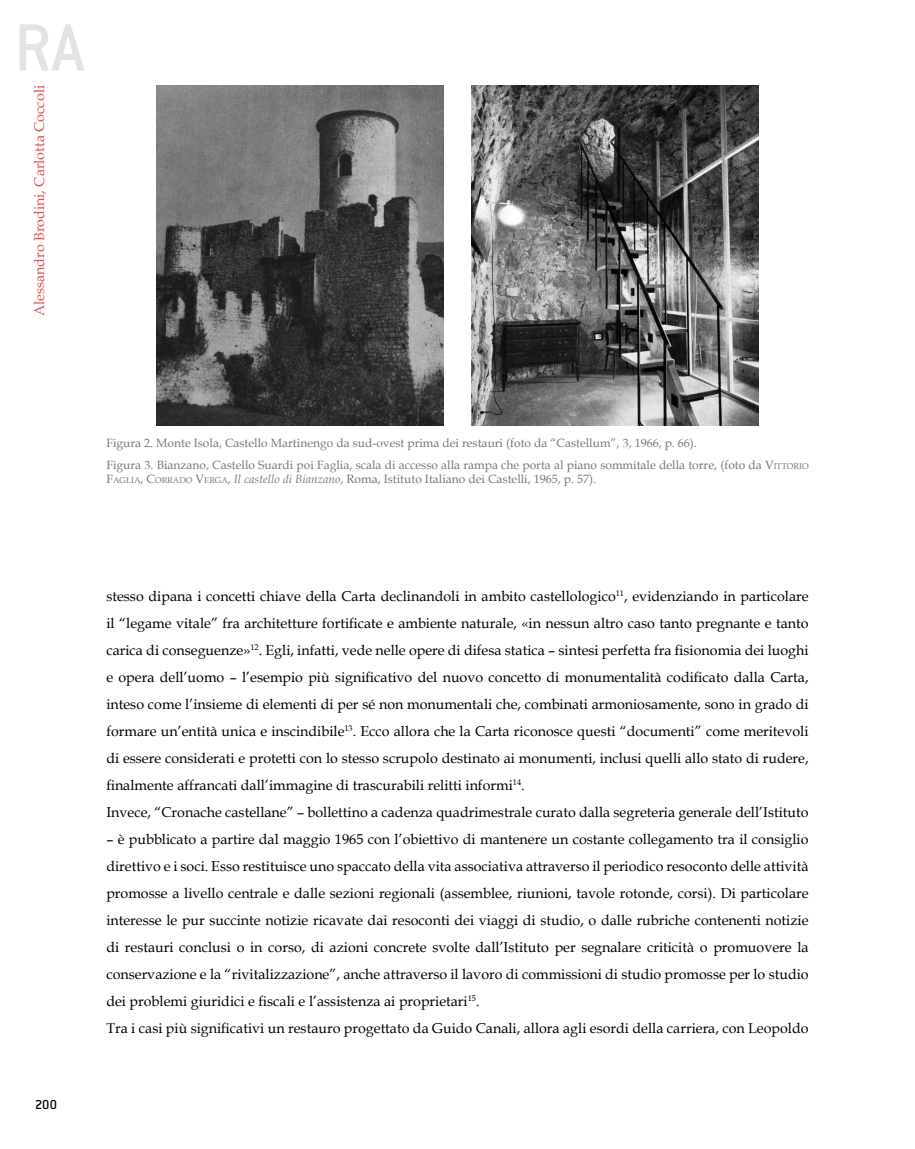
<style>
.page{position:relative;width:915px;height:1149px;background:#fff}
.page>*{position:absolute;margin:0;border:0;box-sizing:border-box;transform-origin:0 0}
.t1{font:500 73.35px "Conduit ITC";color:#e3e3e3}
.t2{font:14.25px/27px "Book Antiqua";color:#000}
.t3{font:14.25px "Book Antiqua";color:#df5058}
.t4{font:500 14.25px "Conduit ITC";color:#000}
.t5{font:12px/21.5px "Book Antiqua";color:#787878}
.s1{font-style:inherit}
.s2{font-size:8.4px}
.s3{font-style:italic}
</style>
<div class="page">
<img style="left:471px;top:85px;width:286px;height:340px">
<img style="left:157px;top:85px;width:286px;height:340px">
<h1 class="t1" style="left:14px;top:3px;width:72px">RA</h1>
<p class="t3" style="left:30px;top:316px;width:233px;rotate:-90deg">Alessandro Brodini, Carlotta Coccoli</p>
<p class="t4" style="left:35px;top:1095px;width:23px">200</p>
<p class="t5" style="left:106px;top:432px;width:703px">Figura 2. Monte Isola, Castello Martinengo da sud-ovest prima dei restauri (foto da “Castellum”, 3, 1966, p. 66).<br>Figura 3. Bianzano, Castello Suardi poi Faglia, scala di accesso alla rampa che porta al piano sommitale della torre, (foto da <span class="s1">V</span><span class="s2">ITTORIO</span></p>
<p class="t5" style="left:106px;top:467px;width:491px"><span class="s1">F</span><span class="s2">AGLIA</span>, <span class="s1">C</span><span class="s2">ORRADO</span> <span class="s1">V</span><span class="s2">ERGA</span>, <span class="s3">Il castello di Bianzano</span>, Roma, Istituto Italiano dei Castelli, 1965, p. 57).</p>
<p class="t2" style="left:106px;top:582px;width:703px">stesso dipana i concetti chiave della Carta declinandoli in ambito castellologico<sup>11</sup>, evidenziando in particolare il “legame vitale” fra architetture fortificate e ambiente naturale, «in nessun altro caso tanto pregnante e tanto carica di conseguenze»<sup>12</sup>. Egli, infatti, vede nelle opere di difesa statica – sintesi perfetta fra fisionomia dei luoghi e opera dell’uomo – l’esempio più significativo del nuovo concetto di monumentalità codificato dalla Carta, inteso come l’insieme di elementi di per sé non monumentali che, combinati armoniosamente, sono in grado di formare un’entità unica e inscindibile<sup>13</sup>. Ecco allora che la Carta riconosce questi “documenti” come meritevoli di essere considerati e protetti con lo stesso scrupolo destinato ai monumenti, inclusi quelli allo stato di rudere, finalmente affrancati dall’immagine di trascurabili relitti informi<sup>14</sup>.<br>Invece, “Cronache castellane” – bollettino a cadenza quadrimestrale curato dalla segreteria generale dell’Istituto</p>
<p class="t2" style="left:106px;top:825px;width:703px">– è pubblicato a partire dal maggio 1965 con l’obiettivo di mantenere un costante collegamento tra il consiglio direttivo e i soci. Esso restituisce uno spaccato della vita associativa attraverso il periodico resoconto delle attività promosse a livello centrale e dalle sezioni regionali (assemblee, riunioni, tavole rotonde, corsi). Di particolare interesse le pur succinte notizie ricavate dai resoconti dei viaggi di studio, o dalle rubriche contenenti notizie di restauri conclusi o in corso, di azioni concrete svolte dall’Istituto per segnalare criticità o promuovere la conservazione e la “rivitalizzazione”, anche attraverso il lavoro di commissioni di studio promosse per lo studio dei problemi giuridici e fiscali e l’assistenza ai proprietari<sup>15</sup>.<br>Tra i casi più significativi un restauro progettato da Guido Canali, allora agli esordi della carriera, con Leopoldo</p>
</div>
